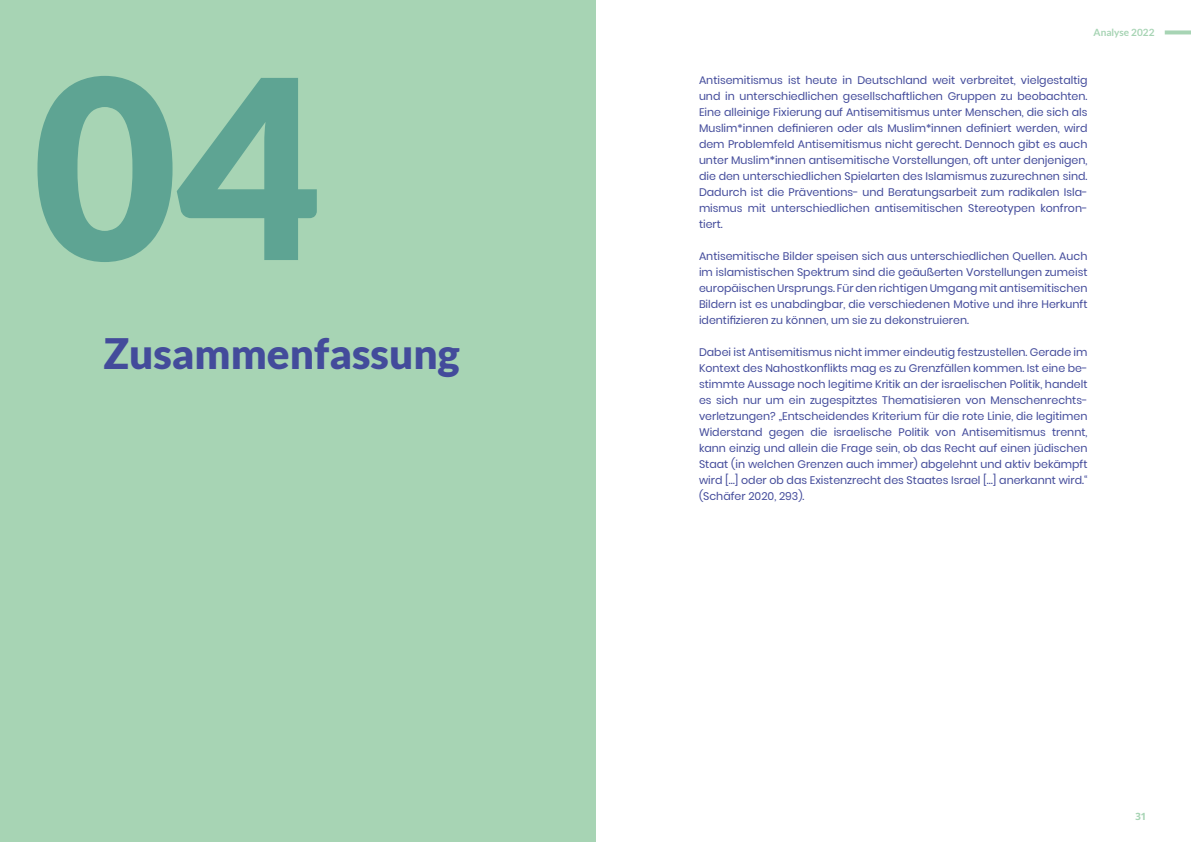
<style>
.page{position:relative;width:1191px;height:842px;background:#fff}
.page>*{position:absolute;margin:0;border:0;box-sizing:border-box;transform-origin:0 0}
.t1{font:900 250px "Lato";color:#5ea493}
.t2{font:900 42px "Lato";color:#434b9b}
.t3{font:11px/16px "Poppins";color:#434b9b;text-align:justify}
.t4{font:700 10px "Lato";color:#a7d4b4}
.t5{font:700 10px "Noto Sans";color:#a7d4b4}
</style>
<div class="page">
<svg style="left:1164px;top:30px;width:27px;height:4px"></svg>
<div style="left:0;top:0;width:595px;height:842px;background:#a7d4b4"></div>
<p class="t4" style="left:1093px;top:26px;width:62px">Analyse 2022</p>
<h1 class="t1" style="left:32px;top:22px;width:290px">04</h1>
<p class="t3" style="left:699px;top:72px;width:390px">Antisemitismus ist heute in Deutschland weit verbreitet, vielgestaltig und in unterschiedlichen gesellschaftlichen Gruppen zu beobachten.<br>Eine alleinige Fixierung auf Antisemitismus unter Menschen, die sich als Muslim*innen definieren oder als Muslim*innen definiert werden, wird dem Problemfeld Antisemitismus nicht gerecht. Dennoch gibt es auch unter Muslim*innen antisemitische Vorstellungen, oft unter denjenigen, die den unterschiedlichen Spielarten des Islamismus zuzurechnen sind.<br>Dadurch ist die Präventions- und Beratungsarbeit zum radikalen Isla&shy;mismus mit unterschiedlichen antisemitischen Stereotypen konfron&shy;tiert.</p>
<p class="t3" style="left:699px;top:248px;width:390px">Antisemitische Bilder speisen sich aus unterschiedlichen Quellen. Auch im islamistischen Spektrum sind die geäußerten Vorstellungen zumeist europäischen Ursprungs. Für den richtigen Umgang mit antisemitischen Bildern ist es unabdingbar, die verschiedenen Motive und ihre Herkunft identifizieren zu können, um sie zu dekonstruieren.</p>
<p class="t3" style="left:699px;top:344px;width:390px">Dabei ist Antisemitismus nicht immer eindeutig festzustellen. Gerade im Kontext des Nahostkonflikts mag es zu Grenzfällen kommen. Ist eine be&shy;stimmte Aussage noch legitime Kritik an der israelischen Politik, handelt es sich nur um ein zugespitztes Thematisieren von Menschenrechts&shy;verletzungen? „Entscheidendes Kriterium für die rote Linie, die legitimen Widerstand gegen die israelische Politik von Antisemitismus trennt, kann einzig und allein die Frage sein, ob das Recht auf einen jüdischen Staat (in welchen Grenzen auch immer) abgelehnt und aktiv bekämpft wird […] oder ob das Existenzrecht des Staates Israel […] anerkannt wird.“ (Schäfer 2020, 293).</p>
<h2 class="t2" style="left:103px;top:329px;width:358px">Zusammenfassung</h2>
<p class="t5" style="left:1135px;top:809px;width:13px">31</p>
</div>
